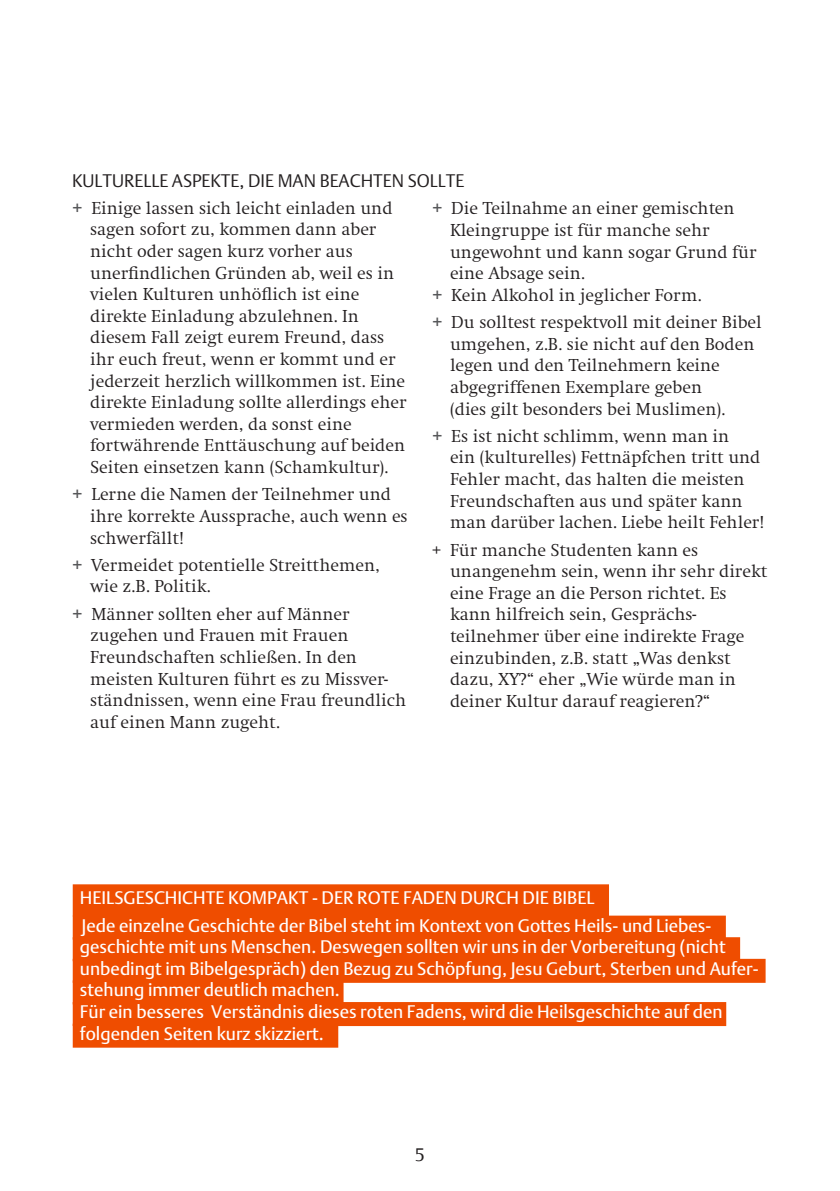
<style>
.page{position:relative;width:840px;height:1191px;background:#fff}
.page>*{position:absolute;margin:0;border:0;box-sizing:border-box;transform-origin:0 0}
.t1{font:300 18px "Swift EF";color:#231f20}
.t2{font:18px "DTL Argo ST";color:#fff}
.t3{font:18px "DTL Argo ST Light";color:#231f20}
.t4{font:18px "Vesta Pro";color:#231f20}
.s1{font-family:"Arial";font-weight:400;color:#57585a}
</style>
<div class="page">
<div style="left:73px;top:884px;width:535px;height:32px;background:#ef4d00"></div>
<div style="left:73px;top:915px;width:652px;height:24px;background:#ef4d00"></div>
<div style="left:73px;top:937px;width:666px;height:24px;background:#ef4d00"></div>
<div style="left:73px;top:958px;width:692px;height:24px;background:#ef4d00"></div>
<div style="left:73px;top:980px;width:270px;height:24px;background:#ef4d00"></div>
<div style="left:73px;top:1002px;width:652px;height:24px;background:#ef4d00"></div>
<div style="left:73px;top:1023px;width:265px;height:24px;background:#ef4d00"></div>
<p class="t3" style="left:72px;top:170px;width:393px">KULTURELLE ASPEKTE, DIE MAN BEACHTEN SOLLTE</p>
<p class="t1" style="left:72px;top:198px;width:322px"><span class="s1">+</span> Einige lassen sich leicht einladen und</p>
<p class="t1" style="left:90px;top:220px;width:288px">sagen sofort zu, kommen dann aber</p>
<p class="t1" style="left:90px;top:241px;width:264px">nicht oder sagen kurz vorher aus</p>
<p class="t1" style="left:90px;top:263px;width:305px">unerfindlichen Gründen ab, weil es in</p>
<p class="t1" style="left:90px;top:284px;width:271px">vielen Kulturen unhöflich ist eine</p>
<p class="t1" style="left:90px;top:306px;width:270px">direkte Einladung abzulehnen. In</p>
<p class="t1" style="left:90px;top:328px;width:296px">diesem Fall zeigt eurem Freund, dass</p>
<p class="t1" style="left:90px;top:349px;width:307px">ihr euch freut, wenn er kommt und er</p>
<p class="t1" style="left:90px;top:371px;width:316px">jederzeit herzlich willkommen ist. Eine</p>
<p class="t1" style="left:90px;top:392px;width:318px">direkte Einladung sollte allerdings eher</p>
<p class="t1" style="left:90px;top:414px;width:263px">vermieden werden, da sonst eine</p>
<p class="t1" style="left:90px;top:436px;width:316px">fortwährende Enttäuschung auf beiden</p>
<p class="t1" style="left:90px;top:457px;width:300px">Seiten einsetzen kann (Schamkultur).</p>
<p class="t1" style="left:72px;top:485px;width:320px"><span class="s1">+</span> Lerne die Namen der Teilnehmer und</p>
<p class="t1" style="left:90px;top:506px;width:319px">ihre korrekte Aussprache, auch wenn es</p>
<p class="t1" style="left:90px;top:528px;width:95px">schwerfällt!</p>
<p class="t1" style="left:72px;top:555px;width:309px"><span class="s1">+</span> Vermeidet potentielle Streitthemen,</p>
<p class="t1" style="left:90px;top:577px;width:122px">wie z.B. Politik.</p>
<p class="t1" style="left:72px;top:604px;width:279px"><span class="s1">+</span> Männer sollten eher auf Männer</p>
<p class="t1" style="left:90px;top:626px;width:260px">zugehen und Frauen mit Frauen</p>
<p class="t1" style="left:90px;top:647px;width:268px">Freundschaften schließen. In den</p>
<p class="t1" style="left:90px;top:669px;width:299px">meisten Kulturen führt es zu Missver-</p>
<p class="t1" style="left:90px;top:690px;width:317px">ständnissen, wenn eine Frau freundlich</p>
<p class="t1" style="left:90px;top:712px;width:191px">auf einen Mann zugeht.</p>
<p class="t1" style="left:432px;top:199px;width:304px"><span class="s1">+</span> Die Teilnahme an einer gemischten</p>
<p class="t1" style="left:450px;top:220px;width:261px">Kleingruppe ist für manche sehr</p>
<p class="t1" style="left:450px;top:242px;width:308px">ungewohnt und kann sogar Grund für</p>
<p class="t1" style="left:450px;top:264px;width:136px">eine Absage sein.</p>
<p class="t1" style="left:432px;top:285px;width:271px"><span class="s1">+</span> Kein Alkohol in jeglicher Form.</p>
<p class="t1" style="left:432px;top:312px;width:331px"><span class="s1">+</span> Du solltest respektvoll mit deiner Bibel</p>
<p class="t1" style="left:450px;top:334px;width:306px">umgehen, z.B. sie nicht auf den Boden</p>
<p class="t1" style="left:450px;top:356px;width:271px">legen und den Teilnehmern keine</p>
<p class="t1" style="left:450px;top:377px;width:253px">abgegriffenen Exemplare geben</p>
<p class="t1" style="left:450px;top:399px;width:277px">(dies gilt besonders bei Muslimen).</p>
<p class="t1" style="left:432px;top:426px;width:298px"><span class="s1">+</span> Es ist nicht schlimm, wenn man in</p>
<p class="t1" style="left:450px;top:448px;width:312px">ein (kulturelles) Fettnäpfchen tritt und</p>
<p class="t1" style="left:450px;top:469px;width:296px">Fehler macht, das halten die meisten</p>
<p class="t1" style="left:450px;top:491px;width:294px">Freundschaften aus und später kann</p>
<p class="t1" style="left:450px;top:512px;width:315px">man darüber lachen. Liebe heilt Fehler!</p>
<p class="t1" style="left:432px;top:540px;width:268px">+ Für manche Studenten kann es</p>
<p class="t1" style="left:450px;top:561px;width:319px">unangenehm sein, wenn ihr sehr direkt</p>
<p class="t1" style="left:450px;top:583px;width:278px">eine Frage an die Person richtet. Es</p>
<p class="t1" style="left:450px;top:605px;width:248px">kann hilfreich sein, Gesprächs-</p>
<p class="t1" style="left:450px;top:626px;width:295px">teilnehmer über eine indirekte Frage</p>
<p class="t1" style="left:450px;top:648px;width:282px">einzubinden, z.B. statt „Was denkst</p>
<p class="t1" style="left:450px;top:669px;width:287px">dazu, XY?“ eher „Wie würde man in</p>
<p class="t1" style="left:450px;top:691px;width:262px">deiner Kultur darauf reagieren?“</p>
<p class="t2" style="left:80px;top:887px;width:516px">HEILSGESCHICHTE KOMPAKT - DER ROTE FADEN DURCH DIE BIBEL</p>
<p class="t2" style="left:81px;top:914px;width:631px">Jede einzelne Geschichte der Bibel steht im Kontext von Gottes Heils- und Liebes-</p>
<p class="t2" style="left:80px;top:936px;width:647px">geschichte mit uns Menschen. Deswegen sollten wir uns in der Vorbereitung (nicht</p>
<p class="t2" style="left:80px;top:957px;width:679px">unbedingt im Bibelgespräch) den Bezug zu Schöpfung, Jesu Geburt, Sterben und Aufer-</p>
<p class="t2" style="left:80px;top:979px;width:261px">stehung immer deutlich machen.</p>
<p class="t2" style="left:80px;top:1001px;width:643px">Für ein besseres Verständnis dieses roten Fadens, wird die Heilsgeschichte auf den</p>
<p class="t2" style="left:80px;top:1022px;width:245px">folgenden Seiten kurz skizziert.</p>
<p class="t4" style="left:414px;top:1143px;width:12px">5</p>
</div>
